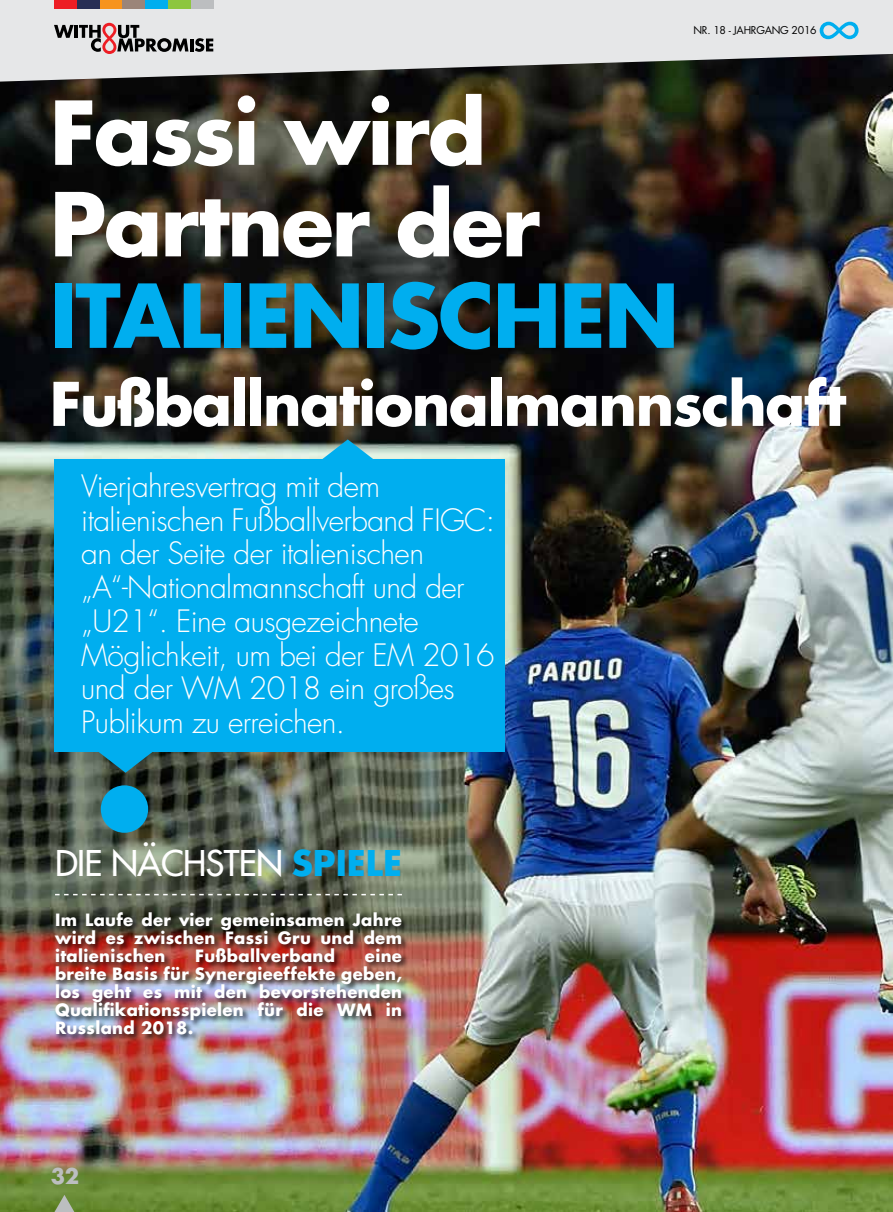
<style>
.page{position:relative;width:893px;height:1212px;background:#fff}
.page>*{position:absolute;margin:0;border:0;box-sizing:border-box;transform-origin:0 0}
.t1{font:700 85.5px/91.5px "Futura";letter-spacing:-.025em;color:#fff}
.t2{font:700 85.5px "Futura";letter-spacing:-.025em;color:#00aeef}
.t3{font:700 58.5px "Futura";letter-spacing:-.025em;color:#fff}
.t4{font:34.5px "Futura";letter-spacing:-.02em;color:#fff}
.t5{font:300 30px/33.8px "Futura";letter-spacing:-.02em;color:#fff}
.t6{font:700 21px "Futura";color:#bcbec0}
.t7{font:700 16.5px/18px "Futura";letter-spacing:.02em;color:#fff;text-align:justify}
.t8{font:10.5px "Futura";letter-spacing:-.025em;color:#000}
.s1{font-weight:700;color:#00aeef}
</style>
<div class="page">
<img style="left:0;top:82px;width:893px;height:1130px">
<div style="left:54px;top:459px;width:451px;height:293px;background:#00aeef"></div>
<svg style="left:321px;top:439px;width:54px;height:20px"></svg>
<svg style="left:99px;top:752px;width:53px;height:21px"></svg>
<div style="left:101px;top:785px;width:47px;height:48px;background:#00aeef;border-radius:50%"></div>
<div style="left:54px;top:911px;width:355px;height:131px;background:#000;opacity:.75"></div>
<svg style="left:55px;top:894px;width:347px;height:1px"></svg>
<svg style="left:0;top:0;width:893px;height:82px;background:#bdbebe"></svg>
<div style="left:54px;top:0;width:23px;height:9px;background:#ed1d24"></div>
<div style="left:77px;top:0;width:23px;height:9px;background:#272e54"></div>
<div style="left:100px;top:0;width:23px;height:9px;background:#f7941e"></div>
<div style="left:122px;top:0;width:23px;height:9px;background:#9b8579"></div>
<div style="left:145px;top:0;width:23px;height:9px;background:#00aeef"></div>
<div style="left:168px;top:0;width:23px;height:9px;background:#8dc63f"></div>
<div style="left:191px;top:0;width:23px;height:9px;background:#bcbec0"></div>
<svg style="left:54px;top:23px;width:159px;height:31px;background:#a79e9f"></svg>
<svg style="left:820px;top:22px;width:38px;height:17px"></svg>
<svg style="left:55px;top:1195px;width:19px;height:17px"></svg>
<p class="t8" style="left:693px;top:23px;width:125px">NR. 18 - JAHRGANG 2016</p>
<h1 class="t1" style="left:50px;top:86px;width:492px">Fassi wird<br>Partner der</h1>
<h1 class="t2" style="left:50px;top:259px;width:631px">ITALIENISCHEN</h1>
<h2 class="t3" style="left:50px;top:365px;width:798px">Fußballnationalmannschaft</h2>
<p class="t5" style="left:81px;top:470px;width:415px">Vierjahresvertrag mit dem italienischen Fußballverband FIGC: an der Seite der italienischen „A“-Nationalmannschaft und der „U21“. Eine ausgezeichnete<br>Möglichkeit, um bei der EM 2016 und der WM 2018 ein großes<br>Publikum zu erreichen.</p>
<p class="t4" style="left:55px;top:840px;width:348px">DIE NÄCHSTEN <span class="s1">SPIELE</span></p>
<p class="t7" style="left:55px;top:911px;width:348px">Im Laufe der vier gemeinsamen Jahre wird es zwischen Fassi Gru und dem italienischen</p>
<p class="t7" style="left:195px;top:947px;width:141px">Fußballverband</p>
<p class="t7" style="left:55px;top:947px;width:348px;text-indent:310px">eine breite Basis für Synergieeffekte geben, los geht es mit den bevorstehenden Qualifikationsspielen für die WM in Russland 2018.</p>
<p class="t6" style="left:51px;top:1162px;width:30px">32</p>
</div>
